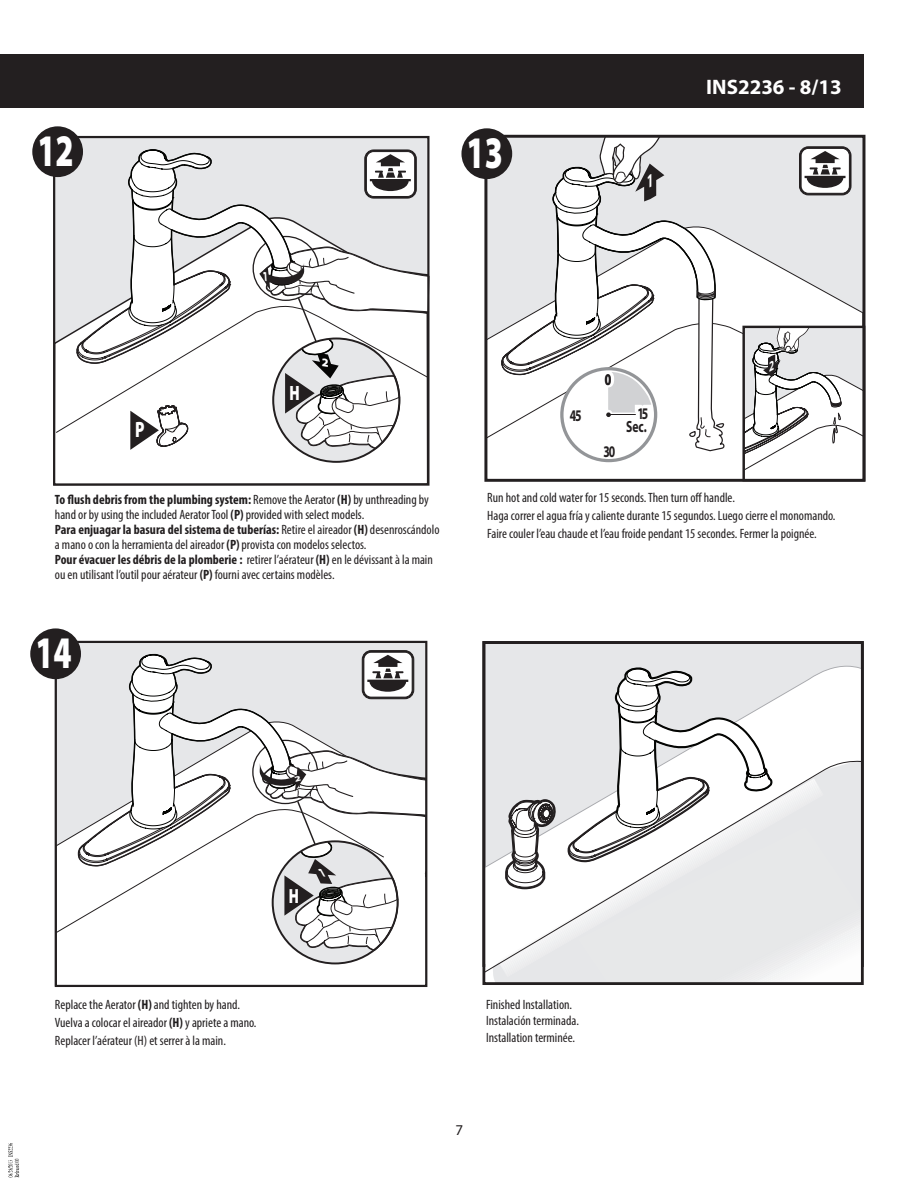
<style>
.page{position:relative;width:918px;height:1188px;background:#fff}
.page>*{position:absolute;margin:0;border:0;box-sizing:border-box;transform-origin:0 0}
.t1{font:900 45.3px "Myriad Pro";color:#fff;scale:.7 1}
.t2{font:900 22.2px "Myriad Pro";color:#fff;scale:.7 1}
.t3{font:700 21px "Myriad Pro";color:#fff}
.t4{font:900 20.85px "Myriad Pro";color:#fff;scale:.7 1}
.t5{font:900 20.55px "Myriad Pro";color:#fff;scale:.7 1}
.t6{font:700 16.35px/12.8px "Myriad Pro";letter-spacing:-.1em;color:#231f20;text-align:right;scale:.71 1}
.t7{font:15px "Myriad Pro";color:#231f20}
.t8{font:condensed 13.5px/15px "Myriad Pro";color:#231f20}
.t9{font:condensed 13.5px/18px "Myriad Pro";color:#201d1e}
.s1{font-weight:700;color:#201d1e}
.s2{color:#201d1e}
.s3{font-weight:700}
.s4{color:#231f20}
</style>
<div class="page">
<div style="left:0;top:54px;width:864px;height:54px;background:#231f20"></div>
<svg style="left:485px;top:641px;width:378px;height:344px"></svg>
<svg style="left:484px;top:760px;width:378px;height:213px"></svg>
<div style="left:486px;top:136px;width:378px;height:344px;background:#e6e7e9"></div>
<svg style="left:488px;top:236px;width:256px;height:242px;background:#f6f6f6"></svg>
<svg style="left:562px;top:369px;width:94px;height:92px"></svg>
<div style="left:484px;top:135px;width:381px;height:347px;border:3px solid #231f20"></div>
<div style="left:56px;top:139px;width:371px;height:77px;background:#e6e7e9"></div>
<div style="left:56px;top:216px;width:20px;height:89px;background:#e6e7e9"></div>
<svg style="left:56px;top:305px;width:20px;height:128px"></svg>
<div style="left:32px;top:126px;width:51px;height:51px;background:#231f20;border-radius:50%"></div>
<div style="left:461px;top:128px;width:51px;height:51px;background:#231f20;border-radius:50%"></div>
<div style="left:30px;top:628px;width:51px;height:51px;background:#231f20;border-radius:50%"></div>
<svg style="left:799px;top:146px;width:53px;height:49px;background:#9c9a9b"></svg>
<svg style="left:8px;top:1143px;width:11px;height:34px"></svg>
<svg style="left:55px;top:634px;width:372px;height:353px"></svg>
<svg style="left:501px;top:136px;width:224px;height:316px"></svg>
<svg style="left:744px;top:231px;width:120px;height:249px"></svg>
<svg style="left:76px;top:149px;width:354px;height:337px"></svg>
<h1 class="t1" style="left:37px;top:120px;width:53px">12</h1>
<h1 class="t1" style="left:467px;top:122px;width:53px">13</h1>
<h3 class="t3" style="left:706px;top:73px;width:137px">INS2236 - 8/13</h3>
<h2 class="t2" style="left:135px;top:415px;width:15px">P</h2>
<h3 class="t4" style="left:289px;top:379px;width:16px">H</h3>
<p class="t6" style="left:570px;top:409px;width:18px">45</p>
<p class="t6" style="left:605px;top:373px;width:11px">0</p>
<p class="t6" style="left:603px;top:444px;width:18px">30</p>
<p class="t6" style="left:626px;top:407px;width:33px">15<br>Sec.</p>
<p class="t8" style="left:55px;top:492px;width:386px"><span class="s1">To flush debris from the plumbing system:</span> <span class="s2">Remove the Aerator</span> <span class="s1">(H)</span> <span class="s2">by unthreading by hand or by using the included Aerator Tool</span> <span class="s1">(P)</span> <span class="s2">provided with select models.<br></span><span class="s3">Para enjuagar la basura del sistema de tuberías:</span> Retire el aireador <span class="s3">(H)</span> desenroscándolo a mano o con la herramienta del aireador <span class="s3">(P)</span> provista con modelos selectos.<br><span class="s3">Pour évacuer les débris de la plomberie :</span> retirer l’aérateur <span class="s3">(H)</span> en le dévissant à la main ou en utilisant l’outil pour aérateur <span class="s3">(P)</span> fourni avec certains modèles.</p>
<h1 class="t1" style="left:35px;top:623px;width:53px">14</h1>
<p class="t9" style="left:487px;top:488px;width:249px">Run hot and cold water for 15 seconds. Then turn off handle.</p>
<p class="t8" style="left:487px;top:506px;width:350px;line-height:18px">Haga correr el agua fría y caliente durante 15 segundos. Luego cierre el monomando.<br>Faire couler l’eau chaude et l’eau froide pendant 15 secondes. Fermer la poignée.</p>
<h3 class="t5" style="left:289px;top:882px;width:16px">H</h3>
<p class="t9" style="left:55px;top:995px;width:203px">Replace the Aerator <span class="s3">(H)</span> and tighten by hand.<br>Vuelva a colocar el aireador <span class="s3">(H)</span> y apriete a mano.<br><span class="s4">Replacer l’aérateur (H) et serrer à la main.</span></p>
<p class="t9" style="left:486px;top:996px;width:88px">Finished Installation.</p>
<p class="t8" style="left:486px;top:1013px;width:94px;line-height:16.2px">Instalación terminada.<br>Installation terminée.</p>
<p class="t7" style="left:456px;top:1120px;width:9px">7</p>
</div>
